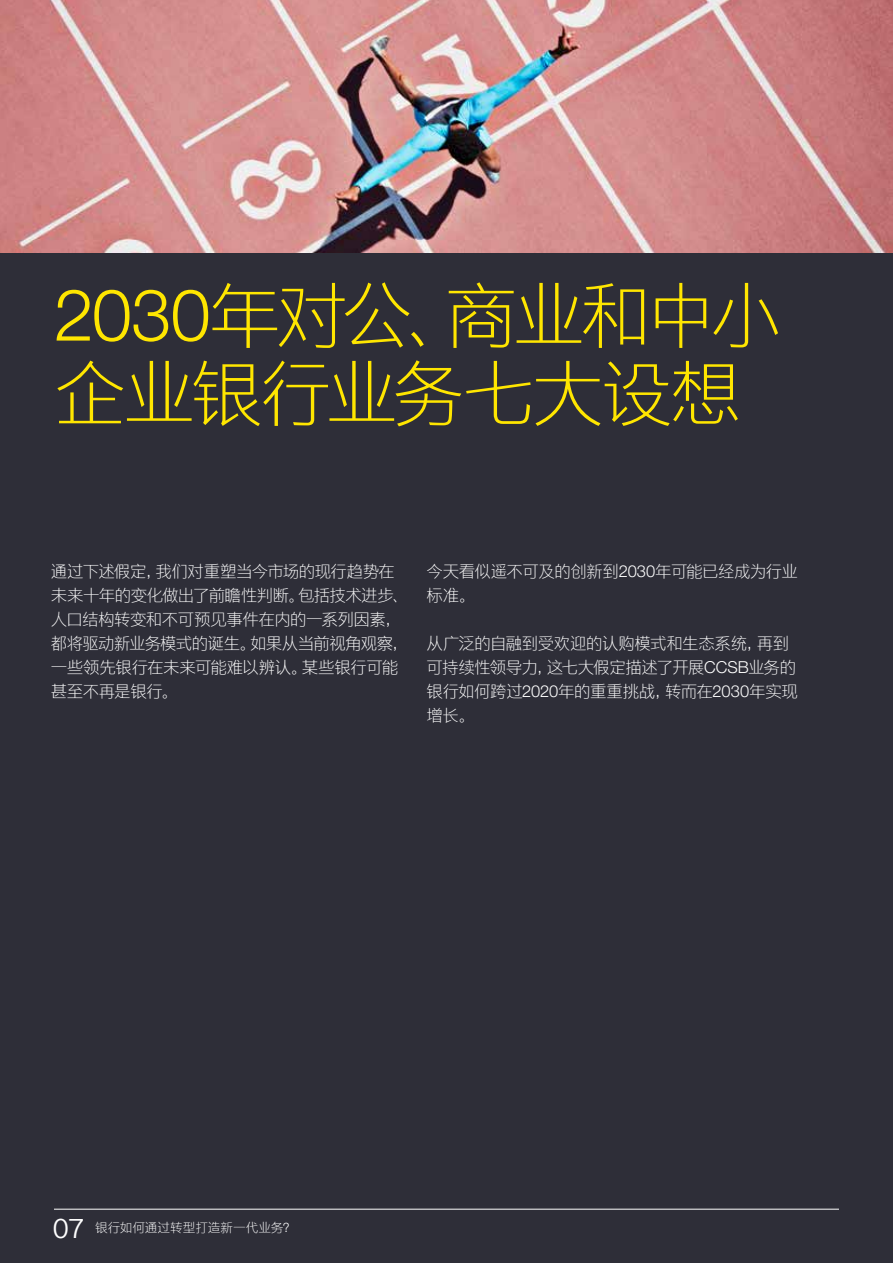
<style>
.page{position:relative;width:893px;height:1263px;background:#2e2e38}
.page>*{position:absolute;margin:0;border:0;box-sizing:border-box;transform-origin:0 0}
.t1{font:72px/78px "M Ying Hei PRC W3";letter-spacing:-.045em;color:#ffe600}
.t2{font:16.5px/24px "M Ying Hei PRC W3";letter-spacing:-.03em;color:#fff}
.t3{font:12.75px "M Ying Hei PRC W3";letter-spacing:-.015em;color:#fff}
.s1{font-family:"EY Interstate";font-weight:300;font-size:27px}
</style>
<div class="page">
<hr style="left:54px;top:1209px;width:785px;height:1px;background:#fff">
<img style="left:0;top:0;width:893px;height:252px">
<h1 class="t1" style="left:54px;top:276px;width:729px">2030年对公、商业和中小企业银行业务七大设想</h1>
<p class="t2" style="left:51px;top:559px;width:359px">通过下述假定，我们对重塑当今市场的现行趋势在未来十年的变化做出了前瞻性判断。包括技术进步、人口结构转变和不可预见事件在内的一系列因素，都将驱动新业务模式的诞生。如果从当前视角观察，一些领先银行在未来可能难以辨认。某些银行可能甚至不再是银行。</p>
<p class="t2" style="left:427px;top:559px;width:373px">今天看似遥不可及的创新到2030年可能已经成为行业标准。</p>
<p class="t2" style="left:427px;top:631px;width:373px">从广泛的自融到受欢迎的认购模式和生态系统，再到可持续性领导力，这七大假定描述了开展CCSB业务的银行如何跨过2020年的重重挑战，转而在2030年实现增长。</p>
<p class="t3" style="left:52px;top:1219px;width:244px"><span class="s1">07</span> 银行如何通过转型打造新一代业务？</p>
</div>
